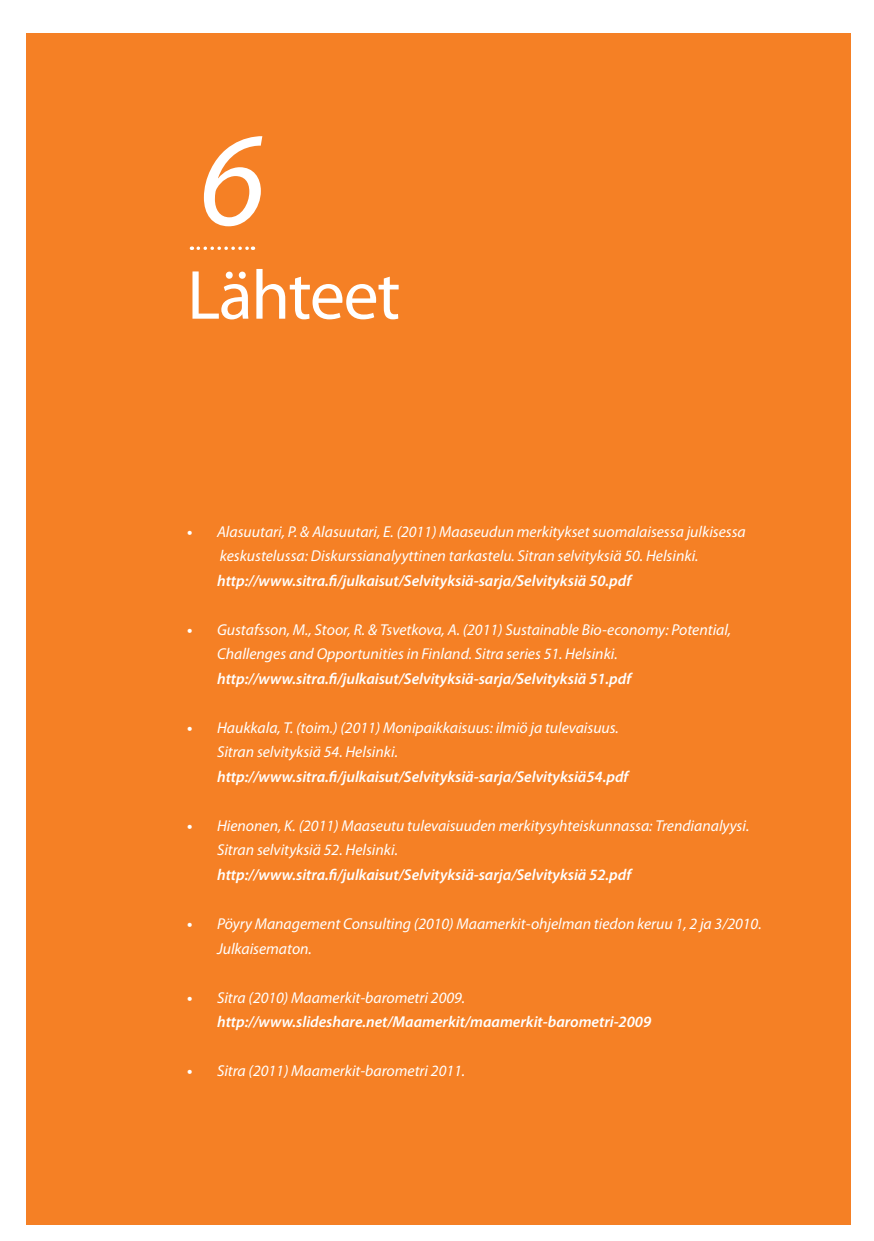
<style>
.page{position:relative;width:874px;height:1241px;background:#fff}
.page>*{position:absolute;margin:0;border:0;box-sizing:border-box;transform-origin:0 0}
.t1{font:italic 134.22px "Myriad Pro";color:#fff}
.t2{font:70px "Myriad Pro";letter-spacing:-.02em;color:#fff}
.t3{font:italic 15.75px/24.5px "Myriad Pro";color:#fff}
.t4{font:italic 600 15.75px/24.5px "Myriad Pro";color:#fff}
.s1{font-weight:700}
.s2{font-weight:400}
</style>
<div class="page">
<div style="left:26px;top:33px;width:824px;height:1191px;background:#f58025"></div>
<svg style="left:198px;top:246px;width:55px;height:4px"></svg>
<h1 class="t1" style="left:199px;top:108px;width:68px">6</h1>
<h2 class="t2" style="left:187px;top:257px;width:215px">Lähteet</h2>
<p class="t3" style="left:220px;top:519px;width:527px;text-indent:-33px"><span class="s1">•</span> Alasuutari, P. &amp; Alasuutari, E. (2011) Maaseudun merkitykset suomalaisessa julkisessa keskustelussa: Diskurssianalyyttinen tarkastelu. Sitran selvityksiä 50. Helsinki.</p>
<p class="t4" style="left:217px;top:568px;width:415px">http://www.sitra.fi/julkaisut/Selvityksiä-sarja/Selvityksiä 50.pdf</p>
<p class="t3" style="left:217px;top:617px;width:515px;text-indent:-30px"><span class="s1">•</span> Gustafsson, M., Stoor, R. &amp; Tsvetkova, A. (2011) Sustainable Bio-economy: Potential,<br>Challenges and Opportunities in Finland. Sitra series 51. Helsinki.</p>
<p class="t4" style="left:217px;top:666px;width:415px">http://www.sitra.fi/julkaisut/Selvityksiä-sarja/Selvityksiä 51.pdf</p>
<p class="t3" style="left:217px;top:715px;width:403px;text-indent:-30px"><span class="s1">•</span> Haukkala, T. (toim.) (2011) Monipaikkaisuus: ilmiö ja tulevaisuus.<br>Sitran selvityksiä 54. Helsinki.</p>
<p class="t4" style="left:217px;top:764px;width:412px">http://www.sitra.fi/julkaisut/Selvityksiä-sarja/Selvityksiä54.pdf</p>
<p class="t3" style="left:217px;top:813px;width:533px;text-indent:-30px"><span class="s1">•</span> Hienonen, K. (2011) Maaseutu tulevaisuuden merkitysyhteiskunnassa: Trendianalyysi.<br>Sitran selvityksiä 52. Helsinki.</p>
<p class="t4" style="left:217px;top:862px;width:415px">http://www.sitra.fi/julkaisut/Selvityksiä-sarja/Selvityksiä 52.pdf</p>
<p class="t3" style="left:217px;top:911px;width:546px;text-indent:-30px"><span class="s1">•</span> Pöyry Management Consulting (2010) Maamerkit-ohjelman tiedon keruu 1, 2 ja 3/2010.<br>Julkaisematon.</p>
<p class="t4" style="left:217px;top:985px;width:435px;text-indent:-30px"><span class="s1">•</span> <span class="s2">Sitra (2010) Maamerkit-barometri 2009. </span>http://www.slideshare.net/Maamerkit/maamerkit-barometri-2009</p>
<p class="t3" style="left:187px;top:1058px;width:279px"><span class="s1">•</span> Sitra (2011) Maamerkit-barometri 2011.</p>
</div>
